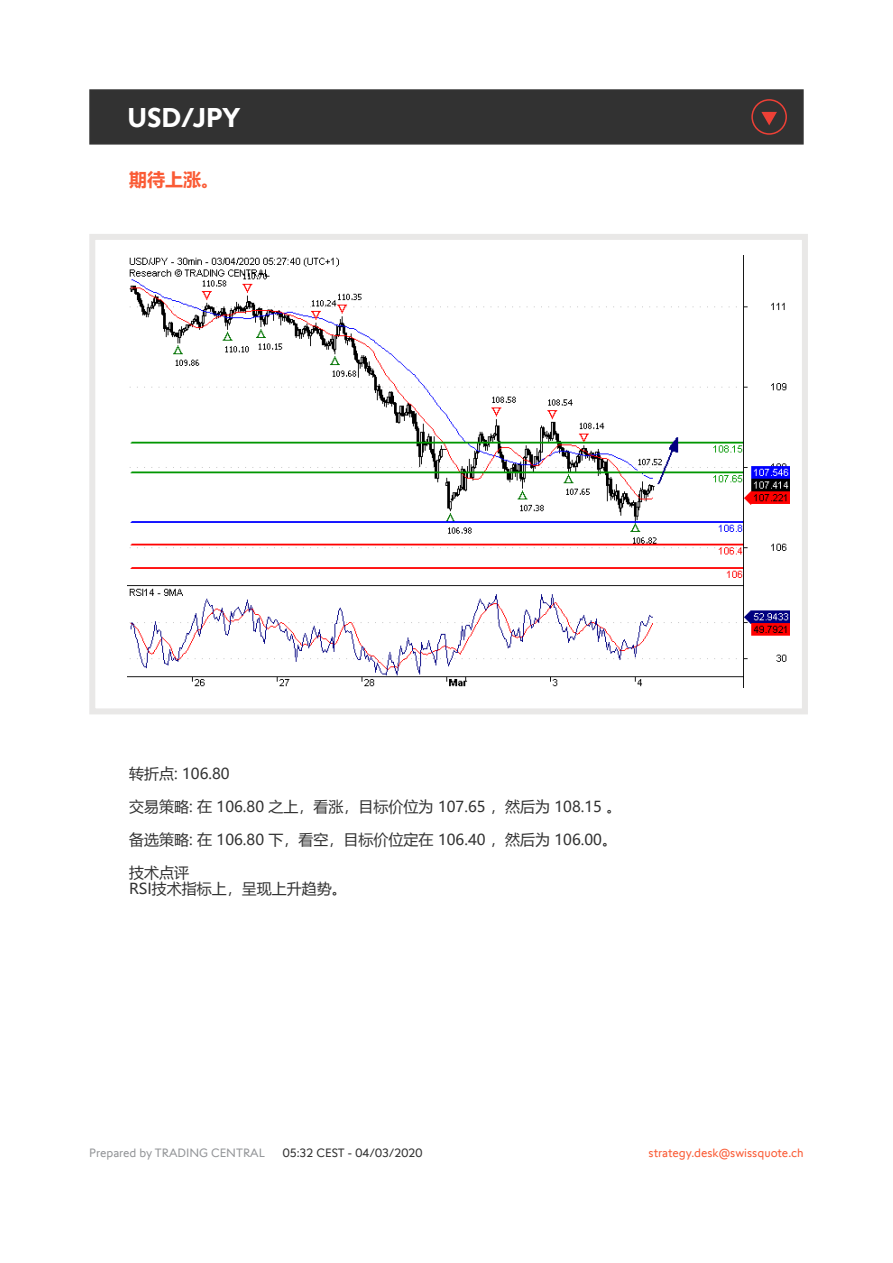
<style>
.page{position:relative;width:893px;height:1263px;background:#fff}
.page>*{position:absolute;margin:0;border:0;box-sizing:border-box;transform-origin:0 0}
.t1{font:700 27px "Swissquote CT";color:#fff}
.t2{font:700 18px "Microsoft Ya Hei UI";color:#fa5b35}
.t3{font:15px/16.5px "Microsoft Ya Hei UI";color:#323232}
.t4{font:12px "Swissquote CT";color:#fa5b35}
.t5{font:12px "Swissquote CT";color:#939598}
.t6{font:12px "Swissquote CT";color:#323232}
</style>
<div class="page">
<div style="left:89px;top:234px;width:719px;height:480px;border:6px solid #e9e8e7"></div>
<div style="left:89px;top:89px;width:715px;height:56px;background:#323232;border:2px solid #323232"></div>
<img style="left:128px;top:255px;width:661px;height:432px">
<svg style="left:751px;top:99px;width:36px;height:36px"></svg>
<h1 class="t1" style="left:128px;top:101px;width:114px">USD/JPY</h1>
<p class="t2" style="left:129px;top:167px;width:91px">期待上涨。</p>
<p class="t3" style="left:129px;top:765px;width:102px">转折点: 106.80</p>
<p class="t3" style="left:129px;top:798px;width:494px">交易策略: 在 106.80 之上，看涨，目标价位为 107.65 ，然后为 108.15 。</p>
<p class="t3" style="left:129px;top:831px;width:489px">备选策略: 在 106.80 下，看空，目标价位定在 106.40 ，然后为 106.00。</p>
<p class="t3" style="left:129px;top:864px;width:219px">技术点评<br>RSI技术指标上，呈现上升趋势。</p>
<p class="t5" style="left:89px;top:1145px;width:177px">Prepared by TRADING CENTRAL</p>
<p class="t6" style="left:283px;top:1145px;width:141px">05:32 CEST - 04/03/2020</p>
<p class="t4" style="left:649px;top:1145px;width:157px">strategy.desk@swissquote.ch</p>
</div>
